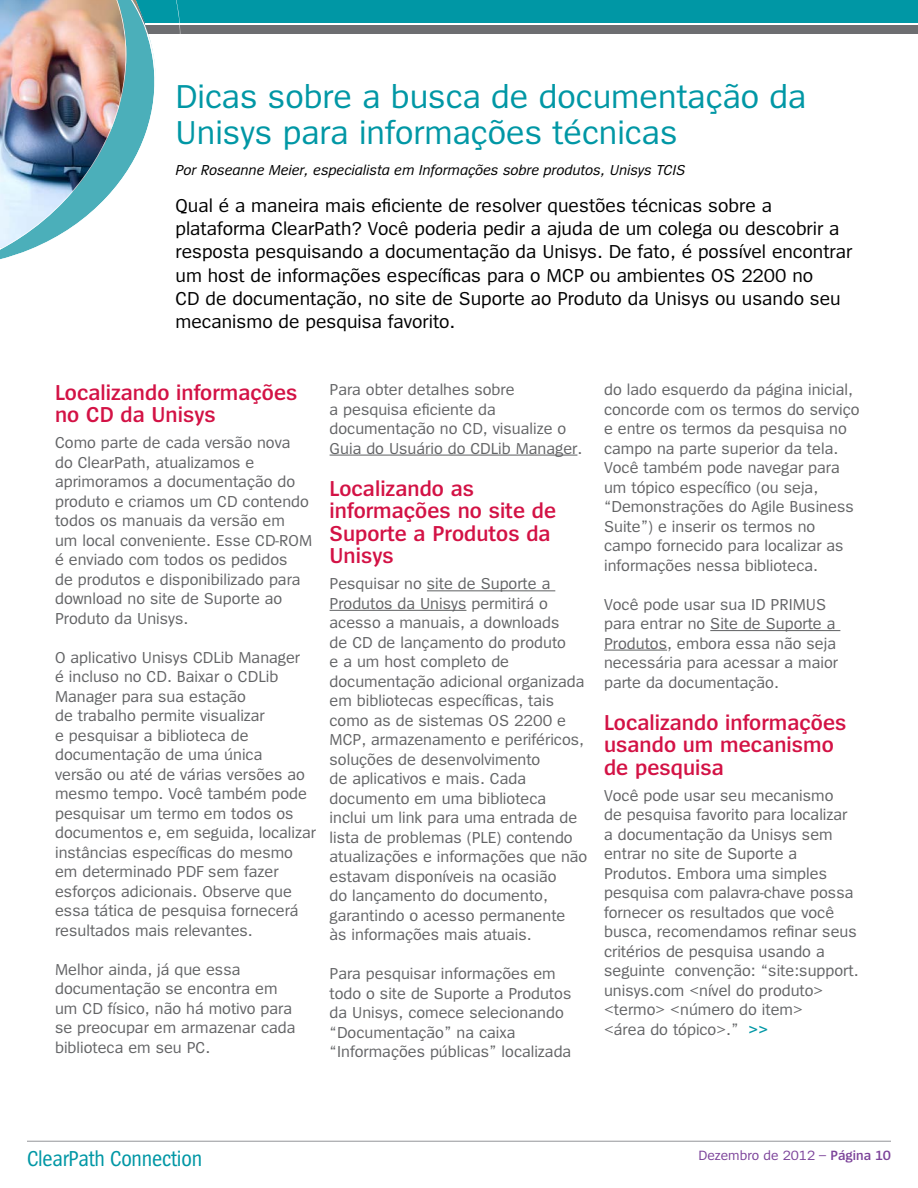
<style>
.page{position:relative;width:918px;height:1188px;background:#fff}
.page>*{position:absolute;margin:0;border:0;box-sizing:border-box;transform-origin:0 0}
.t1{font:34.5px/36px "Spiegel";color:#0097a5}
.t2{font:600 22.5px/22.5px "Spiegel";color:#d31245}
.t3{font:22.5px "Spiegel Cd";letter-spacing:-.01em;color:#0097a5}
.t4{font:19.5px/23.2px "Spiegel";color:#000}
.t5{font:16.5px/19.5px "Spiegel";color:#636466}
.t6{font:italic 15px "Spiegel";color:#000}
.t7{font:13.95px "Spiegel";color:#7c439a}
.s1{font-weight:600;color:#0097a5}
.s2{font-weight:600}
</style>
<div class="page">
<div style="left:0;top:0;width:918px;height:22px;background:#0097a5"></div>
<div style="left:0;top:25px;width:918px;height:9px;background:#6d6e71"></div>
<hr style="left:27px;top:1141px;width:864px;height:1px;background:#939598">
<hr style="left:330px;top:455px;width:247px;height:1px;background:#636466">
<hr style="left:427px;top:590px;width:128px;height:1px;background:#636466">
<hr style="left:330px;top:610px;width:136px;height:1px;background:#636466">
<hr style="left:710px;top:630px;width:130px;height:1px;background:#636466">
<hr style="left:604px;top:650px;width:63px;height:1px;background:#636466">
<img style="left:0;top:0;width:156px;height:260px">
<h1 class="t1" style="left:176px;top:79px;width:633px">Dicas sobre a busca de documentação da<br>Unisys para informações técnicas</h1>
<p class="t6" style="left:176px;top:163px;width:511px">Por Roseanne Meier, especialista em Informações sobre produtos, Unisys TCIS</p>
<p class="t4" style="left:176px;top:194px;width:678px">Qual é a maneira mais eficiente de resolver questões técnicas sobre a plataforma ClearPath? Você poderia pedir a ajuda de um colega ou descobrir a resposta pesquisando a documentação da Unisys. De fato, é possível encontrar um host de informações específicas para o MCP ou ambientes OS 2200 no<br>CD de documentação, no site de Suporte ao Produto da Unisys ou usando seu mecanismo de pesquisa favorito.</p>
<h2 class="t2" style="left:55px;top:382px;width:244px">Localizando informações no CD da Unisys</h2>
<p class="t5" style="left:55px;top:434px;width:259px">Como parte de cada versão nova do ClearPath, atualizamos e aprimoramos a documentação do produto e criamos um CD contendo todos os manuais da versão em<br>um local conveniente. Esse CD-ROM é enviado com todos os pedidos<br>de produtos e disponibilizado para download no site de Suporte ao<br>Produto da Unisys.</p>
<p class="t5" style="left:55px;top:648px;width:263px">O aplicativo Unisys CDLib Manager<br>é incluso no CD. Baixar o CDLib<br>Manager para sua estação<br>de trabalho permite visualizar<br>e pesquisar a biblioteca de documentação de uma única<br>versão ou até de várias versões ao mesmo tempo. Você também pode pesquisar um termo em todos os documentos e, em seguida, localizar instâncias específicas do mesmo em determinado PDF sem fazer esforços adicionais. Observe que essa tática de pesquisa fornecerá resultados mais relevantes.</p>
<p class="t5" style="left:55px;top:960px;width:242px">Melhor ainda, já que essa documentação se encontra em um CD físico, não há motivo para se preocupar em armazenar cada biblioteca em seu PC.</p>
<p class="t5" style="left:330px;top:380px;width:254px">Para obter detalhes sobre<br>a pesquisa eficiente da documentação no CD, visualize o<br>Guia do Usuário do CDLib Manager.</p>
<h2 class="t2" style="left:330px;top:477px;width:228px">Localizando as informações no site de<br>Suporte a Produtos da<br>Unisys</h2>
<p class="t5" style="left:330px;top:575px;width:259px">Pesquisar no site de Suporte a<br>Produtos da Unisys permitirá o acesso a manuais, a downloads<br>de CD de lançamento do produto<br>e a um host completo de documentação adicional organizada em bibliotecas específicas, tais como as de sistemas OS 2200 e<br>MCP, armazenamento e periféricos, soluções de desenvolvimento<br>de aplicativos e mais. Cada documento em uma biblioteca<br>inclui um link para uma entrada de lista de problemas (PLE) contendo atualizações e informações que não estavam disponíveis na ocasião<br>do lançamento do documento, garantindo o acesso permanente<br>às informações mais atuais.</p>
<p class="t5" style="left:330px;top:965px;width:243px">Para pesquisar informações em todo o site de Suporte a Produtos da Unisys, comece selecionando “Documentação” na caixa “Informações públicas” localizada</p>
<p class="t5" style="left:604px;top:380px;width:257px">do lado esquerdo da página inicial, concorde com os termos do serviço e entre os termos da pesquisa no campo na parte superior da tela.<br>Você também pode navegar para um tópico específico (ou seja, “Demonstrações do Agile Business<br>Suite”) e inserir os termos no campo fornecido para localizar as informações nessa biblioteca.</p>
<p class="t5" style="left:604px;top:595px;width:236px">Você pode usar sua ID PRIMUS para entrar no Site de Suporte a<br>Produtos, embora essa não seja necessária para acessar a maior parte da documentação.</p>
<h2 class="t2" style="left:604px;top:711px;width:244px">Localizando informações usando um mecanismo de pesquisa</h2>
<p class="t5" style="left:604px;top:786px;width:256px">Você pode usar seu mecanismo<br>de pesquisa favorito para localizar a documentação da Unisys sem entrar no site de Suporte a<br>Produtos. Embora uma simples pesquisa com palavra-chave possa fornecer os resultados que você busca, recomendamos refinar seus critérios de pesquisa usando a seguinte convenção: “site:support. unisys.com &lt;nível do produto&gt; &lt;termo&gt; &lt;número do item&gt;<br>&lt;área do tópico&gt;.” <span class="s1">&gt;&gt;</span></p>
<h2 class="t3" style="left:27px;top:1148px;width:177px">ClearPath Connection</h2>
<p class="t7" style="left:698px;top:1148px;width:194px">Dezembro de 2012 – <span class="s2">Página 10</span></p>
</div>
